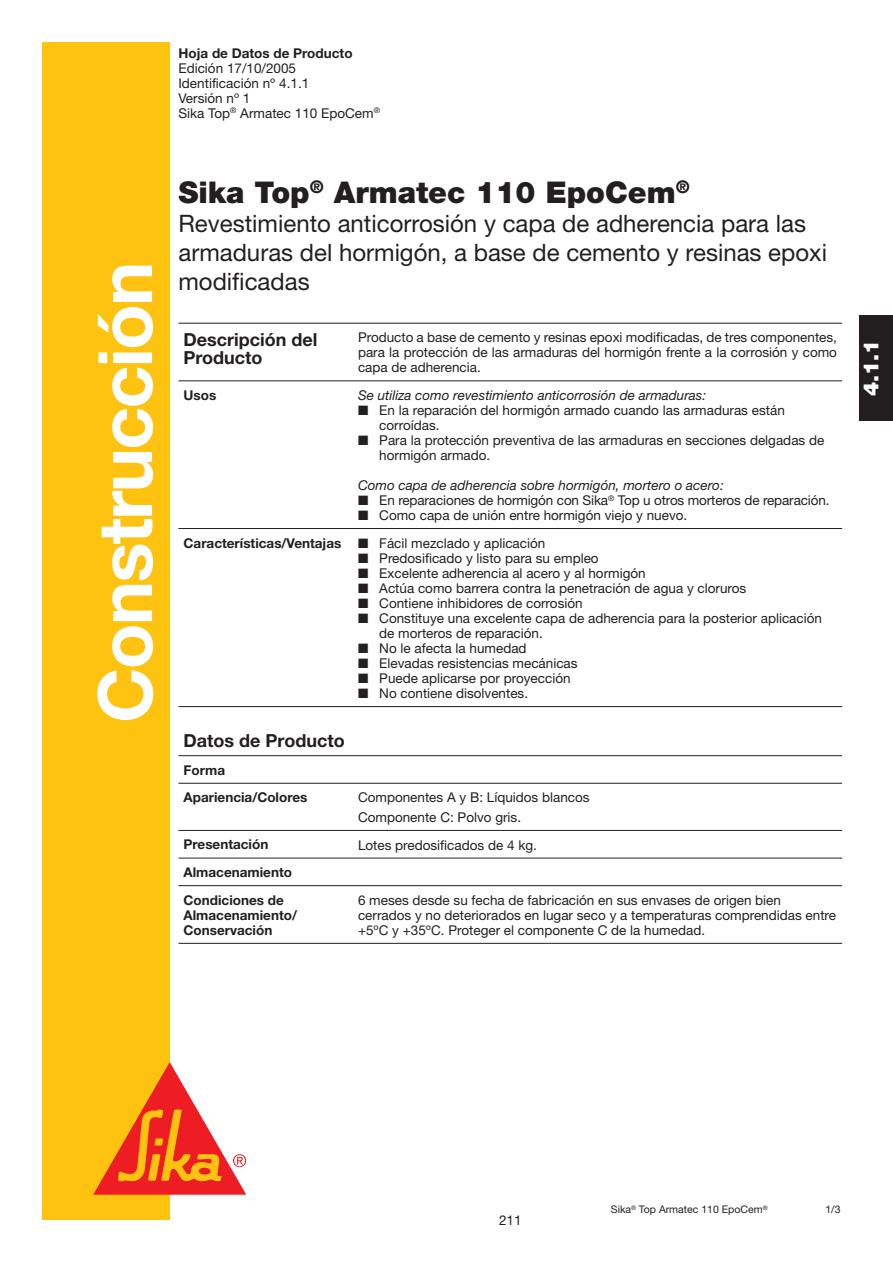
<style>
.page{position:relative;width:893px;height:1263px;background:#fff}
.page>*{position:absolute;margin:0;border:0;box-sizing:border-box;transform-origin:0 0}
.t1{font:700 75px "Helvetica Neue";letter-spacing:-.025em;color:#fff}
.t2{font:900 30px "Helvetica Neue";color:#231f20}
.t3{font:24px/28.8px "Helvetica Neue";color:#231f20}
.t4{font:900 21px "Helvetica Neue";color:#fff}
.t5{font:700 18px/18px "Helvetica Neue";color:#231f20}
.t6{font:13.5px/15px "Helvetica Neue";color:#231f20}
.t7{font:700 13.5px/27.6px "Helvetica Neue";color:#231f20}
.t8{font:italic 13.5px "Helvetica Neue";color:#231f20}
.t9{font:10.5px "Helvetica Neue";color:#231f20}
.s1{font-weight:700}
</style>
<div class="page">
<div style="left:859px;top:316px;width:33px;height:105px;background:#231f20"></div>
<div style="left:42px;top:43px;width:128px;height:1177px;background:#fec210"></div>
<svg style="left:93px;top:1062px;width:153px;height:133px"></svg>
<hr style="left:178px;top:323px;width:664px;height:1px;background:#231f20">
<hr style="left:178px;top:380px;width:664px;height:1px;background:#231f20">
<hr style="left:178px;top:528px;width:664px;height:1px;background:#231f20">
<hr style="left:178px;top:706px;width:664px;height:1px;background:#231f20">
<hr style="left:178px;top:755px;width:664px;height:1px;background:#231f20">
<hr style="left:178px;top:783px;width:664px;height:1px;background:#231f20">
<hr style="left:178px;top:830px;width:664px;height:1px;background:#231f20">
<hr style="left:178px;top:858px;width:664px;height:1px;background:#231f20">
<hr style="left:178px;top:885px;width:664px;height:1px;background:#231f20">
<hr style="left:178px;top:943px;width:175px;height:1px;background:#231f20">
<hr style="left:353px;top:943px;width:489px;height:1px;background:#231f20">
<h1 class="t1" style="left:99px;top:723px;width:463px;rotate:-90deg">Construcción</h1>
<p class="t7" style="left:178px;top:41px;width:176px">Hoja de Datos de Producto</p>
<p class="t6" style="left:178px;top:62px;width:203px">Edición 17/10/2005<br>Identificación nº 4.1.1<br>Versión nº 1<br>Sika Top<sup>®</sup> Armatec 110 EpoCem<sup>®</sup></p>
<h2 class="t2" style="left:178px;top:182px;width:513px">Sika Top<sup>®</sup> Armatec 110 EpoCem<sup>®</sup></h2>
<h3 class="t3" style="left:178px;top:212px;width:650px">Revestimiento anticorrosión y capa de adherencia para las armaduras del hormigón, a base de cemento y resinas epoxi modificadas</h3>
<h3 class="t5" style="left:183px;top:333px;width:135px">Descripción del<br>Producto</h3>
<p class="t6" style="left:358px;top:332px;width:480px;text-align:justify">Producto a base de cemento y resinas epoxi modificadas, de tres componentes, para la protección de las armaduras del hormigón frente a la corrosión y como capa de adherencia.</p>
<p class="t7" style="left:183px;top:383px;width:34px">Usos</p>
<p class="t8" style="left:358px;top:390px;width:349px">Se utiliza como revestimiento anticorrosión de armaduras:</p>
<p class="t6" style="left:379px;top:404px;width:407px;text-indent:-21px">■ En la reparación del hormigón armado cuando las armaduras están corroídas.</p>
<p class="t6" style="left:379px;top:434px;width:446px;text-indent:-21px">■ Para la protección preventiva de las armaduras en secciones delgadas de hormigón armado.</p>
<p class="t8" style="left:358px;top:480px;width:367px">Como capa de adherencia sobre hormigón, mortero o acero:</p>
<p class="t6" style="left:358px;top:494px;width:473px">■ En reparaciones de hormigón con Sika<sup>®</sup> Top u otros morteros de reparación.</p>
<p class="t6" style="left:183px;top:503px;width:505px;line-height:27.6px;text-indent:174px">■ Como capa de unión entre hormigón viejo y nuevo.<br><span class="s1">Características/Ventajas</span> ■ Fácil mezclado y aplicación</p>
<p class="t6" style="left:358px;top:553px;width:242px">■ Predosificado y listo para su empleo</p>
<p class="t6" style="left:358px;top:568px;width:289px">■ Excelente adherencia al acero y al hormigón</p>
<p class="t6" style="left:358px;top:583px;width:390px">■ Actúa como barrera contra la penetración de agua y cloruros</p>
<p class="t6" style="left:358px;top:598px;width:226px">■ Contiene inhibidores de corrosión</p>
<p class="t6" style="left:379px;top:613px;width:444px;text-indent:-21px">■ Constituye una excelente capa de adherencia para la posterior aplicación de morteros de reparación.</p>
<p class="t6" style="left:358px;top:643px;width:170px">■ No le afecta la humedad</p>
<p class="t6" style="left:358px;top:658px;width:221px">■ Elevadas resistencias mecánicas</p>
<p class="t6" style="left:358px;top:673px;width:214px">■ Puede aplicarse por proyección</p>
<p class="t6" style="left:358px;top:688px;width:172px">■ No contiene disolventes.</p>
<h3 class="t5" style="left:183px;top:734px;width:163px">Datos de Producto</h3>
<p class="t7" style="left:183px;top:758px;width:125px">Forma<br>Apariencia/Colores</p>
<p class="t6" style="left:358px;top:790px;width:233px;line-height:19.5px">Componentes A y B: Líquidos blancos<br>Componente C: Polvo gris.</p>
<p class="t7" style="left:183px;top:833px;width:86px">Presentación</p>
<p class="t6" style="left:358px;top:839px;width:180px">Lotes predosificados de 4 kg.</p>
<p class="t7" style="left:183px;top:860px;width:110px">Almacenamiento<br>Condiciones de</p>
<p class="t7" style="left:183px;top:909px;width:115px;line-height:15px">Almacenamiento/<br>Conservación</p>
<p class="t6" style="left:358px;top:894px;width:479px">6 meses desde su fecha de fabricación en sus envases de origen bien cerrados y no deteriorados en lugar seco y a temperaturas comprendidas entre +5ºC y +35ºC. Proteger el componente C de la humedad.</p>
<h3 class="t4" style="left:863px;top:396px;width:58px;rotate:-90deg">4.1.1</h3>
<p class="t6" style="left:499px;top:1214px;width:24px">211</p>
<p class="t9" style="left:611px;top:1206px;width:158px">Sika<sup>®</sup> Top Armatec 110 EpoCem<sup>®</sup></p>
<p class="t9" style="left:825px;top:1206px;width:17px">1/3</p>
</div>
